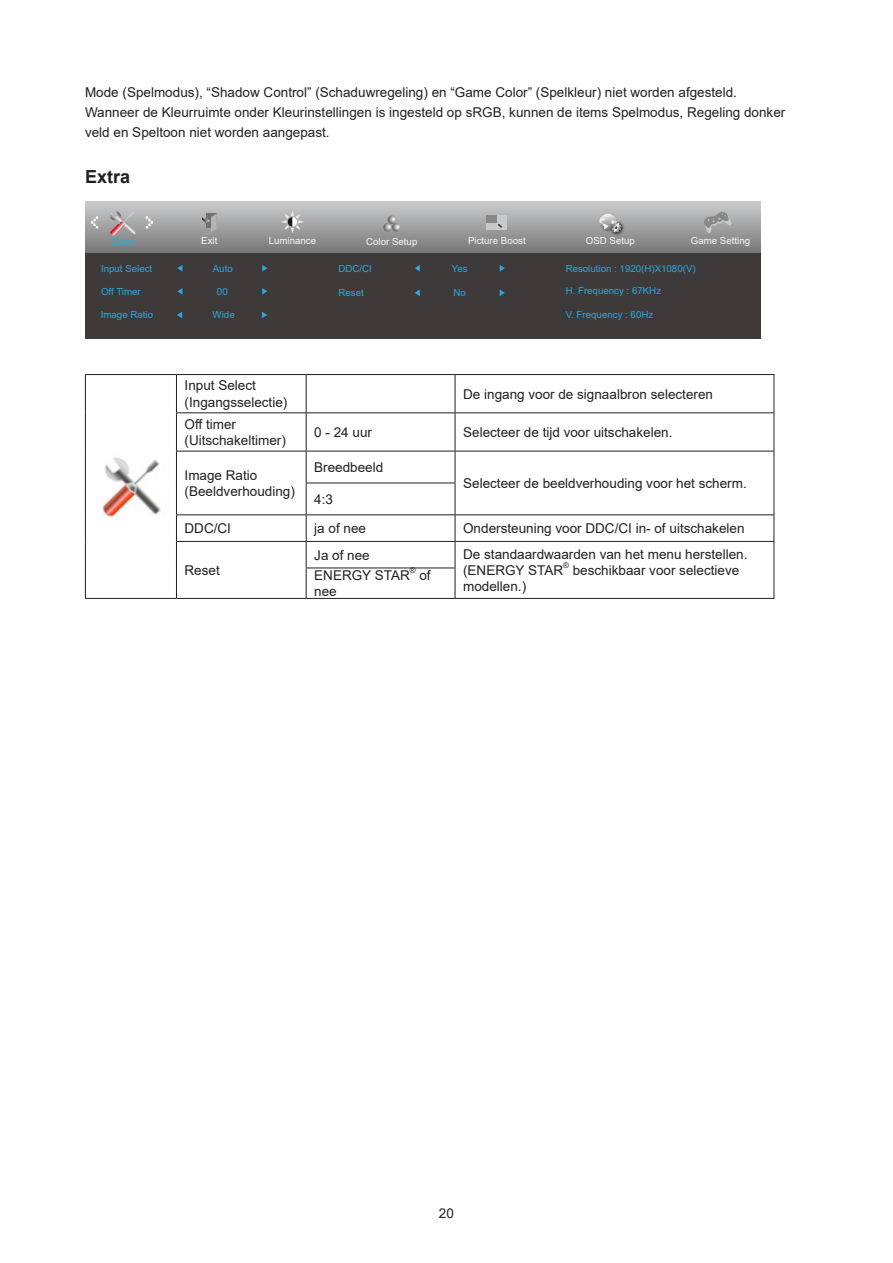
<style>
.page{position:relative;width:893px;height:1263px;background:#fff}
.page>*{position:absolute;margin:0;border:0;box-sizing:border-box;transform-origin:0 0}
.Heading_3{font:700 18px "Arial";color:#231f20}
.无间隔{font:13.5px/16.2px "Arial";color:#231f20}
.正文_text-1{font:13.5px/20.2px "Arial";color:#231f20}
.t1{font:9.75px "Arial";color:#2ca6e0}
.t2{font:9.75px "Arial";color:#f7f7f7}
.无间隔-2{font:7.8px "Arial";color:#231f20}
</style>
<div class="page">
<svg style="left:85px;top:201px;width:675px;height:52px;background:#a0a1a2"></svg>
<div style="left:85px;top:253px;width:675px;height:86px;background:#3e3a39"></div>
<svg style="left:91px;top:216px;width:7px;height:13px"></svg>
<svg style="left:146px;top:216px;width:7px;height:13px"></svg>
<div style="left:486px;top:215px;width:21px;height:15px;background:#c8c9ca"></div>
<div style="left:486px;top:215px;width:11px;height:8px;background:#888"></div>
<svg style="left:498px;top:224px;width:4px;height:4px"></svg>
<img style="left:609px;top:220px;width:17px;height:17px">
<svg style="left:599px;top:214px;width:23px;height:18px"></svg>
<svg style="left:202px;top:213px;width:15px;height:19px"></svg>
<svg style="left:281px;top:210px;width:23px;height:23px"></svg>
<svg style="left:383px;top:216px;width:17px;height:16px"></svg>
<svg style="left:177px;top:288px;width:5px;height:7px"></svg>
<svg style="left:262px;top:288px;width:5px;height:7px"></svg>
<svg style="left:177px;top:265px;width:5px;height:6px"></svg>
<svg style="left:262px;top:265px;width:5px;height:6px"></svg>
<svg style="left:177px;top:312px;width:5px;height:6px"></svg>
<svg style="left:262px;top:312px;width:5px;height:6px"></svg>
<svg style="left:415px;top:289px;width:5px;height:7px"></svg>
<svg style="left:500px;top:290px;width:5px;height:6px"></svg>
<svg style="left:415px;top:265px;width:5px;height:6px"></svg>
<svg style="left:500px;top:265px;width:5px;height:6px"></svg>
<svg style="left:109px;top:211px;width:29px;height:25px"></svg>
<svg style="left:704px;top:212px;width:27px;height:21px"></svg>
<hr style="left:85px;top:374px;width:91px;height:1px;background:#231f20">
<hr style="left:85px;top:375px;width:1px;height:38px;background:#231f20">
<hr style="left:176px;top:374px;width:130px;height:1px;background:#231f20">
<hr style="left:176px;top:375px;width:1px;height:37px;background:#231f20">
<hr style="left:306px;top:374px;width:149px;height:1px;background:#231f20">
<hr style="left:306px;top:375px;width:1px;height:37px;background:#231f20">
<hr style="left:455px;top:374px;width:319px;height:1px;background:#231f20">
<hr style="left:455px;top:375px;width:1px;height:37px;background:#231f20">
<hr style="left:774px;top:375px;width:1px;height:37px;background:#231f20">
<hr style="left:85px;top:413px;width:1px;height:38px;background:#231f20">
<hr style="left:176px;top:412px;width:130px;height:1px;background:#231f20">
<hr style="left:176px;top:413px;width:1px;height:38px;background:#231f20">
<hr style="left:306px;top:412px;width:149px;height:1px;background:#231f20">
<hr style="left:306px;top:413px;width:1px;height:38px;background:#231f20">
<hr style="left:455px;top:412px;width:319px;height:1px;background:#231f20">
<hr style="left:455px;top:413px;width:1px;height:38px;background:#231f20">
<hr style="left:774px;top:413px;width:1px;height:38px;background:#231f20">
<hr style="left:85px;top:451px;width:1px;height:32px;background:#231f20">
<hr style="left:176px;top:451px;width:130px;height:1px;background:#231f20">
<hr style="left:176px;top:451px;width:1px;height:32px;background:#231f20">
<hr style="left:306px;top:451px;width:149px;height:1px;background:#231f20">
<hr style="left:306px;top:451px;width:1px;height:32px;background:#231f20">
<hr style="left:455px;top:451px;width:319px;height:1px;background:#231f20">
<hr style="left:455px;top:451px;width:1px;height:32px;background:#231f20">
<hr style="left:774px;top:451px;width:1px;height:32px;background:#231f20">
<hr style="left:85px;top:483px;width:1px;height:32px;background:#231f20">
<hr style="left:176px;top:483px;width:1px;height:31px;background:#231f20">
<hr style="left:306px;top:483px;width:149px;height:1px;background:#231f20">
<hr style="left:306px;top:483px;width:1px;height:31px;background:#231f20">
<hr style="left:455px;top:483px;width:1px;height:31px;background:#231f20">
<hr style="left:774px;top:483px;width:1px;height:31px;background:#231f20">
<hr style="left:176px;top:514px;width:130px;height:1px;background:#231f20">
<hr style="left:306px;top:514px;width:149px;height:1px;background:#231f20">
<hr style="left:455px;top:514px;width:319px;height:1px;background:#231f20">
<svg style="left:85px;top:515px;width:1px;height:53px"></svg>
<hr style="left:176px;top:541px;width:130px;height:1px;background:#231f20">
<svg style="left:176px;top:515px;width:1px;height:53px"></svg>
<hr style="left:306px;top:541px;width:149px;height:1px;background:#231f20">
<svg style="left:306px;top:515px;width:1px;height:53px"></svg>
<hr style="left:455px;top:541px;width:319px;height:1px;background:#231f20">
<svg style="left:455px;top:515px;width:1px;height:53px"></svg>
<svg style="left:774px;top:515px;width:1px;height:53px"></svg>
<hr style="left:85px;top:568px;width:1px;height:30px;background:#231f20">
<hr style="left:176px;top:568px;width:1px;height:30px;background:#231f20">
<hr style="left:306px;top:568px;width:149px;height:1px;background:#231f20">
<hr style="left:306px;top:568px;width:1px;height:30px;background:#231f20">
<hr style="left:455px;top:568px;width:1px;height:30px;background:#231f20">
<hr style="left:774px;top:568px;width:1px;height:30px;background:#231f20">
<hr style="left:85px;top:598px;width:91px;height:1px;background:#231f20">
<hr style="left:176px;top:598px;width:130px;height:1px;background:#231f20">
<hr style="left:306px;top:598px;width:149px;height:1px;background:#231f20">
<hr style="left:455px;top:598px;width:319px;height:1px;background:#231f20">
<img style="left:102px;top:457px;width:59px;height:60px">
<p class="正文_text-1" style="left:85px;top:82px;width:653px">Mode (Spelmodus), “Shadow Control” (Schaduwregeling) en “Game Color” (Spelkleur) niet worden afgesteld.</p>
<p class="正文_text-1" style="left:85px;top:102px;width:702px">Wanneer de Kleurruimte onder Kleurinstellingen is ingesteld op sRGB, kunnen de items Spelmodus, Regeling donker veld en Speltoon niet worden aangepast.</p>
<p class="Heading_3" style="left:85px;top:163px;width:47px">Extra</p>
<p class="t1" style="left:112px;top:234px;width:24px">Extra</p>
<p class="t2" style="left:691px;top:234px;width:61px">Game Setting</p>
<p class="t2" style="left:201px;top:234px;width:18px">Exit</p>
<p class="t2" style="left:269px;top:234px;width:49px">Luminance</p>
<p class="t2" style="left:366px;top:235px;width:53px">Color Setup</p>
<p class="t2" style="left:468px;top:234px;width:59px">Picture Boost</p>
<p class="t2" style="left:586px;top:234px;width:51px">OSD Setup</p>
<p class="t1" style="left:101px;top:261px;width:53px">Input Select</p>
<p class="t1" style="left:213px;top:261px;width:21px">Auto</p>
<p class="t1" style="left:101px;top:308px;width:54px">Image Ratio</p>
<p class="t1" style="left:213px;top:308px;width:24px">Wide</p>
<p class="t1" style="left:101px;top:285px;width:41px">Off Timer</p>
<p class="t1" style="left:217px;top:285px;width:12px">00</p>
<p class="t1" style="left:338px;top:261px;width:35px">DDC/CI</p>
<p class="t1" style="left:452px;top:261px;width:17px">Yes</p>
<p class="t1" style="left:566px;top:261px;width:132px">Resolution : 1920(H)X1080(V)</p>
<p class="t1" style="left:566px;top:284px;width:97px">H. Frequency : 67KHz</p>
<p class="t1" style="left:566px;top:308px;width:89px">V. Frequency : 60Hz</p>
<p class="t1" style="left:338px;top:286px;width:27px">Reset</p>
<p class="t1" style="left:454px;top:286px;width:14px">No</p>
<p class="无间隔" style="left:185px;top:377px;width:104px">Input Select (Ingangsselectie)</p>
<p class="正文_text-1" style="left:463px;top:384px;width:251px">De ingang voor de signaalbron selecteren</p>
<p class="无间隔" style="left:185px;top:416px;width:103px">Off timer (Uitschakeltimer)</p>
<p class="无间隔" style="left:314px;top:424px;width:59px">0 - 24 uur</p>
<p class="无间隔" style="left:463px;top:424px;width:211px">Selecteer de tijd voor uitschakelen.</p>
<p class="无间隔" style="left:185px;top:467px;width:112px">Image Ratio (Beeldverhouding)</p>
<p class="无间隔" style="left:314px;top:459px;width:71px">Breedbeeld</p>
<p class="无间隔" style="left:463px;top:475px;width:285px">Selecteer de beeldverhouding voor het scherm.</p>
<p class="正文_text-1" style="left:314px;top:489px;width:20px">4:3</p>
<p class="无间隔" style="left:185px;top:520px;width:48px">DDC/CI</p>
<p class="无间隔" style="left:314px;top:520px;width:53px">ja of nee</p>
<p class="无间隔" style="left:463px;top:520px;width:283px">Ondersteuning voor DDC/CI in- of uitschakelen</p>
<p class="无间隔" style="left:185px;top:562px;width:37px">Reset</p>
<p class="无间隔" style="left:314px;top:547px;width:57px">Ja of nee</p>
<p class="无间隔" style="left:463px;top:546px;width:286px">De standaardwaarden van het menu herstellen.</p>
<p class="无间隔" style="left:463px;top:562px;width:102px">(ENERGY STAR</p>
<p class="无间隔-2" style="left:563px;top:560px;width:7px">®</p>
<p class="无间隔" style="left:573px;top:562px;width:168px">beschikbaar voor selectieve</p>
<p class="无间隔" style="left:463px;top:578px;width:65px">modellen.)</p>
<p class="无间隔" style="left:314px;top:567px;width:97px">ENERGY STAR</p>
<p class="无间隔-2" style="left:410px;top:565px;width:7px">®</p>
<p class="无间隔" style="left:419px;top:567px;width:13px">of</p>
<p class="无间隔" style="left:314px;top:583px;width:24px">nee</p>
<p class="正文_text-1" style="left:439px;top:1203px;width:17px">20</p>
</div>
